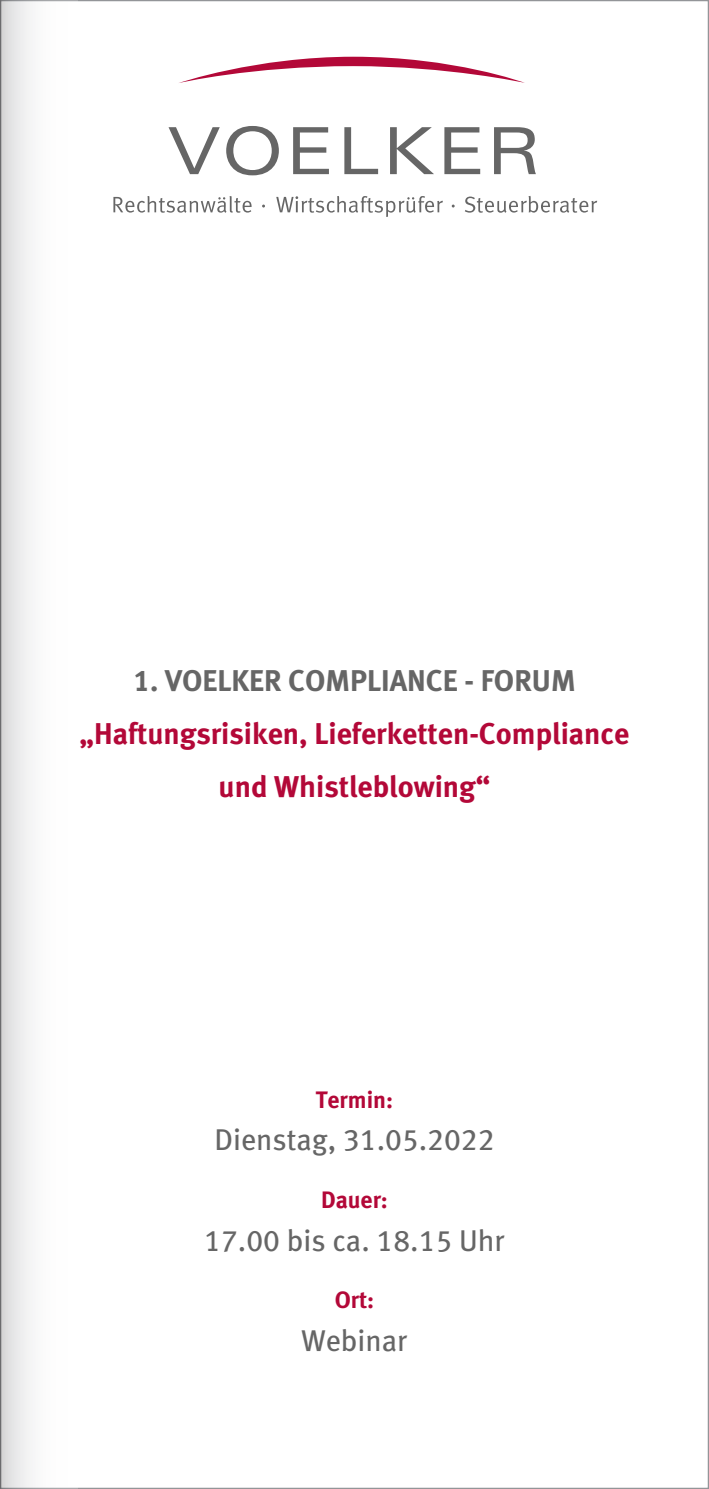
<style>
.page{position:relative;width:709px;height:1489px;background:#fff}
.page>*{position:absolute;margin:0;border:0;box-sizing:border-box;transform-origin:0 0}
.t1{font:700 30px "Voelker Meta LF";color:#b30838}
.t2{font:30px "Voelker Meta LF";color:#666}
.t3{font:700 30px "Voelker Meta LF";color:#666}
.t4{font:700 23.75px "Voelker Meta LF";color:#b30838}
</style>
<div class="page">
<div style="left:0;top:0;width:77px;height:1488px;background:linear-gradient(to right,#e0e0e1,#fff)"></div>
<hr style="left:0;top:0;width:1px;height:1488px;background:#231f20">
<svg style="left:168px;top:127px;width:52px;height:47px"></svg>
<svg style="left:226px;top:126px;width:53px;height:49px"></svg>
<svg style="left:293px;top:127px;width:36px;height:47px"></svg>
<svg style="left:344px;top:127px;width:34px;height:47px"></svg>
<svg style="left:390px;top:127px;width:44px;height:47px"></svg>
<svg style="left:444px;top:127px;width:36px;height:47px"></svg>
<svg style="left:494px;top:127px;width:42px;height:47px"></svg>
<svg style="left:179px;top:57px;width:346px;height:26px"></svg>
<svg style="left:113px;top:196px;width:138px;height:17px"></svg>
<svg style="left:465px;top:196px;width:132px;height:17px"></svg>
<svg style="left:276px;top:196px;width:167px;height:21px"></svg>
<p class="t3" style="left:133px;top:663px;width:443px">1. VOELKER COMPLIANCE - FORUM</p>
<p class="t1" style="left:80px;top:715px;width:551px">„Haftungsrisiken, Lieferketten-Compliance</p>
<p class="t1" style="left:219px;top:768px;width:273px">und Whistleblowing“</p>
<p class="t4" style="left:316px;top:1085px;width:79px">Termin:</p>
<p class="t2" style="left:214px;top:1122px;width:281px">Dienstag, 31.05.2022</p>
<p class="t4" style="left:321px;top:1185px;width:68px">Dauer:</p>
<p class="t2" style="left:204px;top:1222px;width:302px">17.00 bis ca. 18.15 Uhr</p>
<p class="t4" style="left:335px;top:1285px;width:41px">Ort:</p>
<p class="t2" style="left:301px;top:1322px;width:107px">Webinar</p>
</div>
